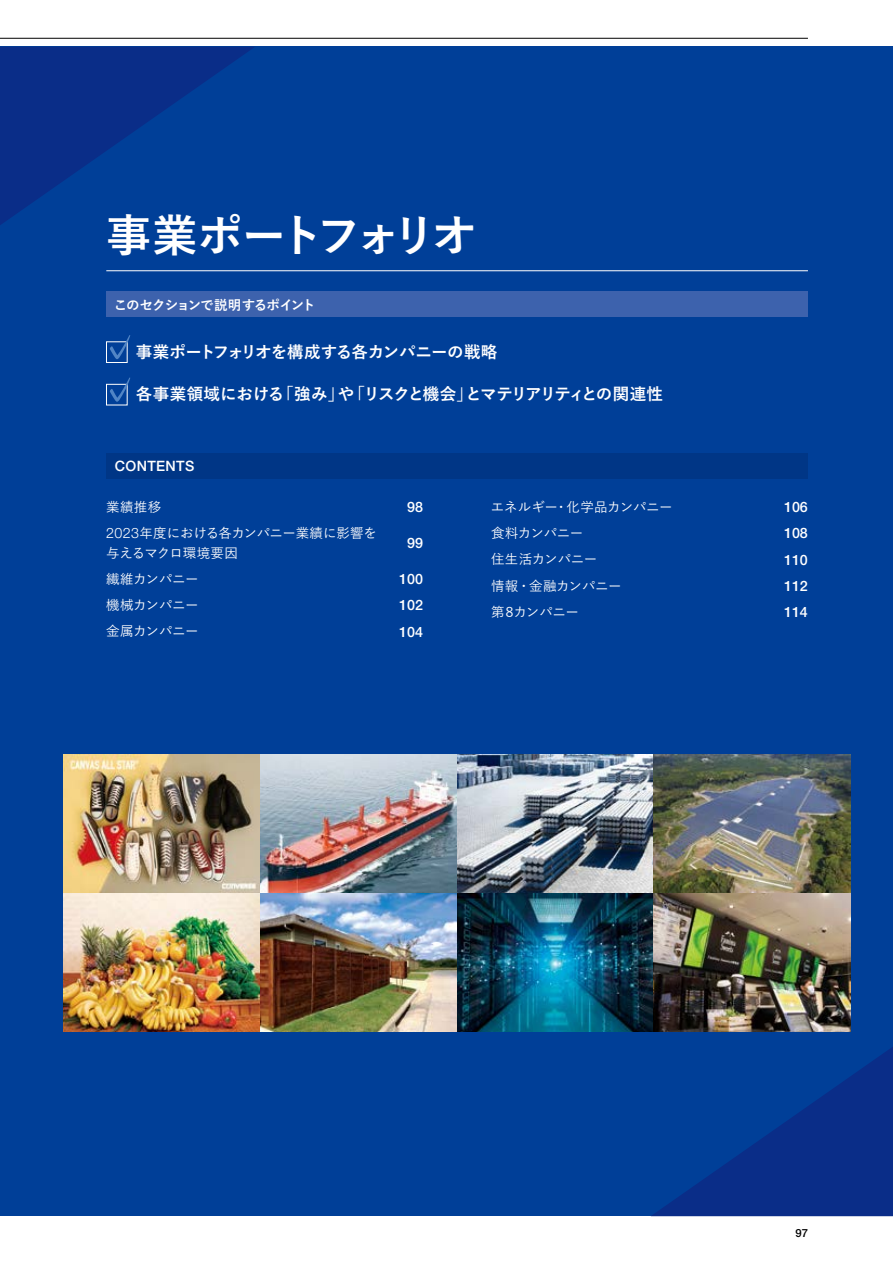
<style>
.page{position:relative;width:893px;height:1263px;background:#fff}
.page>*{position:absolute;margin:0;border:0;box-sizing:border-box;transform-origin:0 0}
.t1{font:700 45px "Yu Go Pr 6 N";letter-spacing:-.115em;color:#fff}
.t2{font:700 16.5px "Yu Go Pr 6 N";letter-spacing:-.03em;color:#fff}
.t3{font:500 14.25px "Helvetica Neue LT Std";color:#fff}
.t4{font:500 14.25px "Helvetica Neue LT Std";letter-spacing:.025em;color:#fff}
.t5{font:500 13.5px/19.5px "Yu Go Pr 6 N";letter-spacing:-.03em;color:#fff}
.t6{font:700 13.5px "Yu Go Pr 6 N";letter-spacing:-.07em;color:#fff}
.t7{font:500 13.5px "Yu Go Pr 6 N";letter-spacing:-.01em;color:#fff}
.t8{font:500 13.5px "Yu Go Pr 6 N";letter-spacing:-.055em;color:#fff}
.t9{font:500 11.25px "Helvetica Neue LT Std";color:#000}
.s1{font-family:"Helvetica Neue LT Std";font-weight:300;font-size:14.25px}
</style>
<div class="page">
<div style="left:0;top:47px;width:893px;height:1169px;background:#003f98"></div>
<svg style="left:652px;top:1047px;width:241px;height:169px"></svg>
<img style="left:63px;top:754px;width:788px;height:277px">
<hr style="left:106px;top:270px;width:702px;height:1px;background:#fff">
<svg style="left:0;top:47px;width:254px;height:178px;fill:#082f8a"></svg>
<div style="left:106px;top:453px;width:702px;height:26px;background:#003686"></div>
<div style="left:106px;top:342px;width:21px;height:21px;border:1px solid #fff"></div>
<svg style="left:110px;top:335px;width:20px;height:24px"></svg>
<div style="left:106px;top:384px;width:21px;height:21px;border:1px solid #fff"></div>
<svg style="left:110px;top:378px;width:20px;height:24px"></svg>
<div style="left:106px;top:292px;width:702px;height:25px;background:#3d62ad"></div>
<hr style="left:0;top:38px;width:808px;height:1px;background:#000">
<h1 class="t1" style="left:106px;top:210px;width:372px">事業ポートフォリオ</h1>
<p class="t6" style="left:114px;top:297px;width:203px">このセクションで説明するポイント</p>
<p class="t2" style="left:136px;top:342px;width:363px">事業ポートフォリオを構成する各カンパニーの戦略</p>
<p class="t2" style="left:136px;top:385px;width:529px">各事業領域における「強み」や「リスクと機会」とマテリアリティとの関連性</p>
<p class="t4" style="left:115px;top:458px;width:81px">CONTENTS</p>
<p class="t5" style="left:106px;top:495px;width:57px">業績推移</p>
<p class="t3" style="left:407px;top:499px;width:17px">98</p>
<p class="t5" style="left:106px;top:522px;width:272px"><span class="s1">2023</span>年度における各カンパニー業績に影響を与えるマクロ環境要因</p>
<p class="t3" style="left:407px;top:535px;width:17px">99</p>
<p class="t5" style="left:106px;top:567px;width:94px">繊維カンパニー</p>
<p class="t3" style="left:399px;top:571px;width:25px">100</p>
<p class="t5" style="left:106px;top:594px;width:94px">機械カンパニー</p>
<p class="t3" style="left:399px;top:597px;width:25px">102</p>
<p class="t5" style="left:106px;top:620px;width:94px">金属カンパニー</p>
<p class="t3" style="left:399px;top:623px;width:25px">104</p>
<p class="t7" style="left:491px;top:494px;width:183px">エネルギー・化学品カンパニー</p>
<p class="t3" style="left:784px;top:499px;width:25px">106</p>
<p class="t5" style="left:491px;top:522px;width:94px">食料カンパニー</p>
<p class="t3" style="left:784px;top:525px;width:25px">108</p>
<p class="t5" style="left:491px;top:548px;width:108px">住生活カンパニー</p>
<p class="t3" style="left:784px;top:551px;width:25px">110</p>
<p class="t5" style="left:491px;top:574px;width:132px">情報・金融カンパニー</p>
<p class="t3" style="left:784px;top:577px;width:25px">112</p>
<p class="t8" style="left:491px;top:599px;width:89px">第８カンパニー</p>
<p class="t3" style="left:784px;top:604px;width:25px">114</p>
<p class="t9" style="left:795px;top:1227px;width:14px">97</p>
</div>
